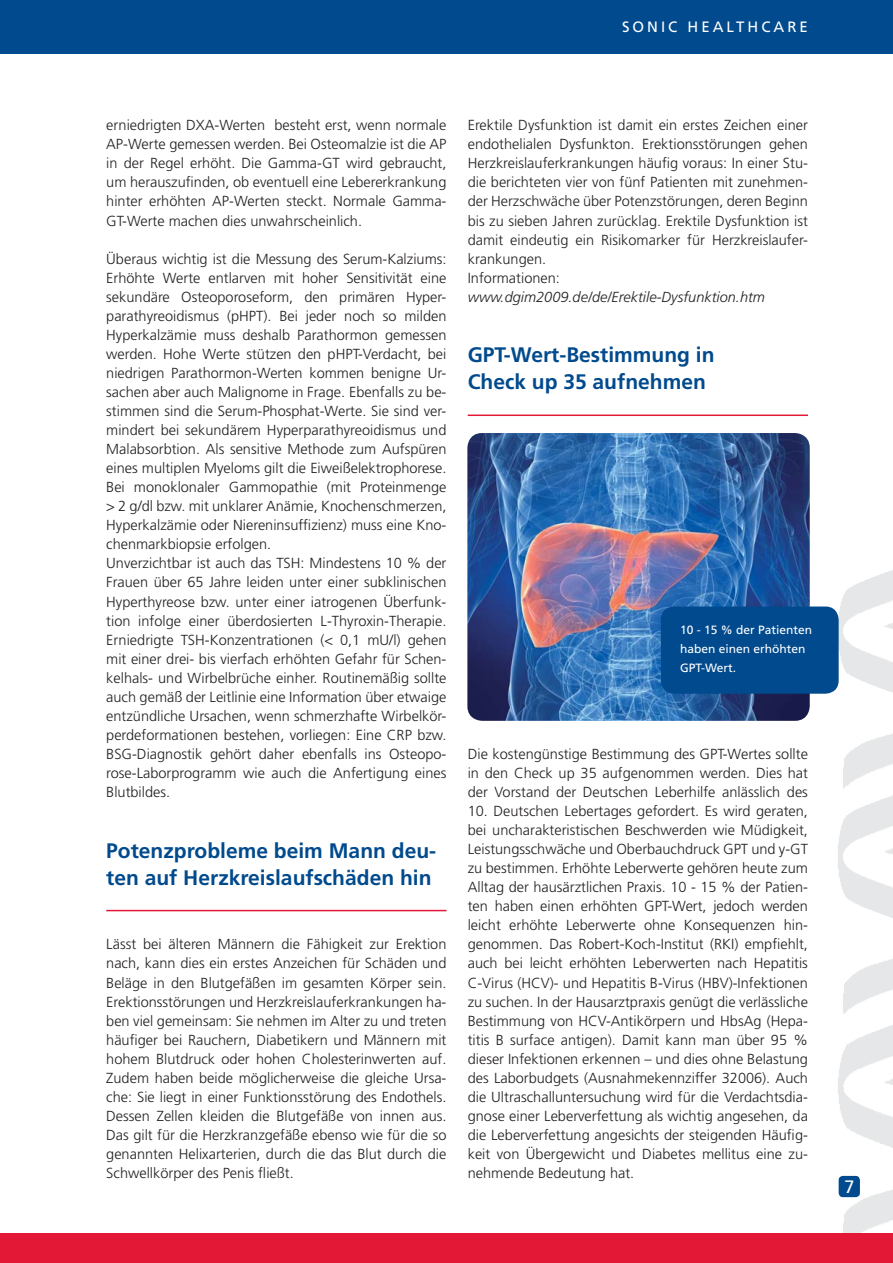
<style>
.page{position:relative;width:893px;height:1263px;background:#fff}
.page>*{position:absolute;margin:0;border:0;box-sizing:border-box;transform-origin:0 0}
.t1{font:700 21px/27px "Frutiger";color:#004a8d}
.t2{font:18px "Frutiger";color:#fff}
.t3{font:15px "Frutiger";letter-spacing:.2em;color:#fff}
.t4{font:300 14.55px/19px "Frutiger";color:#231f20;text-align:justify}
.t5{font:italic 300 14.55px "Frutiger";color:#231f20}
.t6{font:12px/19px "Frutiger";color:#fff}
</style>
<div class="page">
<img style="left:812px;top:570px;width:81px;height:663px">
<div style="left:0;top:1233px;width:893px;height:30px;background:#e31836"></div>
<div style="left:0;top:0;width:893px;height:53px;background:#004a8d"></div>
<img style="left:467px;top:433px;width:343px;height:288px;border-radius:15px">
<div style="left:661px;top:607px;width:178px;height:87px;background:#004a8d;border-radius:13px"></div>
<div style="left:839px;top:1176px;width:21px;height:21px;background:#004a8d;border-radius:4px"></div>
<hr style="left:106px;top:910px;width:340px;height:1px;background:#e31836">
<hr style="left:468px;top:415px;width:340px;height:1px;background:#e31836">
<p class="t3" style="left:622px;top:21px;width:187px">SONIC HEALTHCARE</p>
<p class="t4" style="left:106px;top:117px;width:342px">erniedrigten DXA-Werten besteht erst, wenn normale AP-Werte gemessen werden. Bei Osteomalzie ist die AP in der Regel erhöht. Die Gamma-GT wird gebraucht, um herauszufinden, ob eventuell eine Lebererkrankung hinter erhöhten AP-Werten steckt. Normale Gamma-GT-Werte machen dies unwahrscheinlich.</p>
<p class="t4" style="left:106px;top:250px;width:342px;text-align:left">Überaus wichtig ist die Messung des Serum-Kalziums:<br>Erhöhte Werte entlarven mit hoher Sensitivität eine sekundäre Osteoporoseform, den primären Hyper&shy;parathyreoidismus (pHPT). Bei jeder noch so milden Hyperkalzämie muss deshalb Parathormon gemessen werden. Hohe Werte stützen den pHPT-Verdacht, bei niedrigen Parathormon-Werten kommen benigne Ur&shy;sachen aber auch Malignome in Frage. Ebenfalls zu be&shy;stimmen sind die Serum-Phosphat-Werte. Sie sind ver&shy;mindert bei sekundärem Hyperparathyreoidismus und Malabsorbtion. Als sensitive Methode zum Aufspüren eines multiplen Myeloms gilt die Eiweißelektrophorese.<br>Bei monoklonaler Gammopathie (mit Proteinmenge &gt; 2 g/dl bzw. mit unklarer Anämie, Knochenschmerzen, Hyperkalzämie oder Niereninsuffizienz) muss eine Kno&shy;chenmarkbiopsie erfolgen.<br>Unverzichtbar ist auch das TSH: Mindestens 10 % der Frauen über 65 Jahre leiden unter einer subklinischen Hyperthyreose bzw. unter einer iatrogenen Überfunk&shy;tion infolge einer überdosierten L-Thyroxin-Therapie.<br>Erniedrigte TSH-Konzentrationen (&lt; 0,1 mU/l) gehen mit einer drei- bis vierfach erhöhten Gefahr für Schen&shy;kelhals- und Wirbelbrüche einher. Routinemäßig sollte auch gemäß der Leitlinie eine Information über etwaige entzündliche Ursachen, wenn schmerzhafte Wirbelkör&shy;perdeformationen bestehen, vorliegen: Eine CRP bzw.<br>BSG-Diagnostik gehört daher ebenfalls ins Osteopo&shy;rose-Laborprogramm wie auch die Anfertigung eines Blutbildes.</p>
<h1 class="t1" style="left:106px;top:838px;width:331px">Potenzprobleme beim Mann deu&shy;ten auf Herzkreislaufschäden hin</h1>
<p class="t4" style="left:106px;top:936px;width:342px">Lässt bei älteren Männern die Fähigkeit zur Erektion nach, kann dies ein erstes Anzeichen für Schäden und Beläge in den Blutgefäßen im gesamten Körper sein.<br>Erektionsstörungen und Herzkreislauferkrankungen ha&shy;ben viel gemeinsam: Sie nehmen im Alter zu und treten häufiger bei Rauchern, Diabetikern und Männern mit hohem Blutdruck oder hohen Cholesterinwerten auf.<br>Zudem haben beide möglicherweise die gleiche Ursa&shy;che: Sie liegt in einer Funktionsstörung des Endothels.<br>Dessen Zellen kleiden die Blutgefäße von innen aus.<br>Das gilt für die Herzkranzgefäße ebenso wie für die so genannten Helixarterien, durch die das Blut durch die Schwellkörper des Penis fließt.</p>
<p class="t4" style="left:468px;top:117px;width:342px;text-align:left">Erektile Dysfunktion ist damit ein erstes Zeichen einer endothelialen Dysfunkton. Erektionsstörungen gehen Herzkreislauferkrankungen häufig voraus: In einer Stu&shy;die berichteten vier von fünf Patienten mit zunehmen&shy;der Herzschwäche über Potenzstörungen, deren Beginn bis zu sieben Jahren zurücklag. Erektile Dysfunktion ist damit eindeutig ein Risikomarker für Herzkreislaufer&shy;krankungen.<br>Informationen:</p>
<p class="t5" style="left:468px;top:291px;width:299px">www.dgim2009.de/de/Erektile-Dysfunktion.htm</p>
<h1 class="t1" style="left:468px;top:343px;width:248px">GPT-Wert-Bestimmung in<br>Check up 35 aufnehmen</h1>
<p class="t6" style="left:680px;top:621px;width:134px">10 - 15 % der Patienten haben einen erhöhten<br>GPT-Wert.</p>
<p class="t4" style="left:468px;top:745px;width:342px">Die kostengünstige Bestimmung des GPT-Wertes sollte in den Check up 35 aufgenommen werden. Dies hat der Vorstand der Deutschen Leberhilfe anlässlich des</p>
<p class="t4" style="left:468px;top:803px;width:342px">10. Deutschen Lebertages gefordert. Es wird geraten, bei uncharakteristischen Beschwerden wie Müdigkeit, Leistungsschwäche und Oberbauchdruck GPT und y-GT zu bestimmen. Erhöhte Leberwerte gehören heute zum Alltag der hausärztlichen Praxis. 10 - 15 % der Patien&shy;ten haben einen erhöhten GPT-Wert, jedoch werden leicht erhöhte Leberwerte ohne Konsequenzen hin&shy;genommen. Das Robert-Koch-Institut (RKI) empfiehlt, auch bei leicht erhöhten Leberwerten nach Hepatitis C-Virus (HCV)- und Hepatitis B-Virus (HBV)-Infektionen zu suchen. In der Hausarztpraxis genügt die verlässliche Bestimmung von HCV-Antikörpern und HbsAg (Hepa&shy;titis B surface antigen). Damit kann man über 95 % dieser Infektionen erkennen – und dies ohne Belastung des Laborbudgets (Ausnahmekennziffer 32006). Auch die Ultraschalluntersuchung wird für die Verdachtsdia&shy;gnose einer Leberverfettung als wichtig angesehen, da die Leberverfettung angesichts der steigenden Häufig&shy;keit von Übergewicht und Diabetes mellitus eine zu&shy;nehmende Bedeutung hat.</p>
<p class="t2" style="left:844px;top:1179px;width:12px">7</p>
</div>
